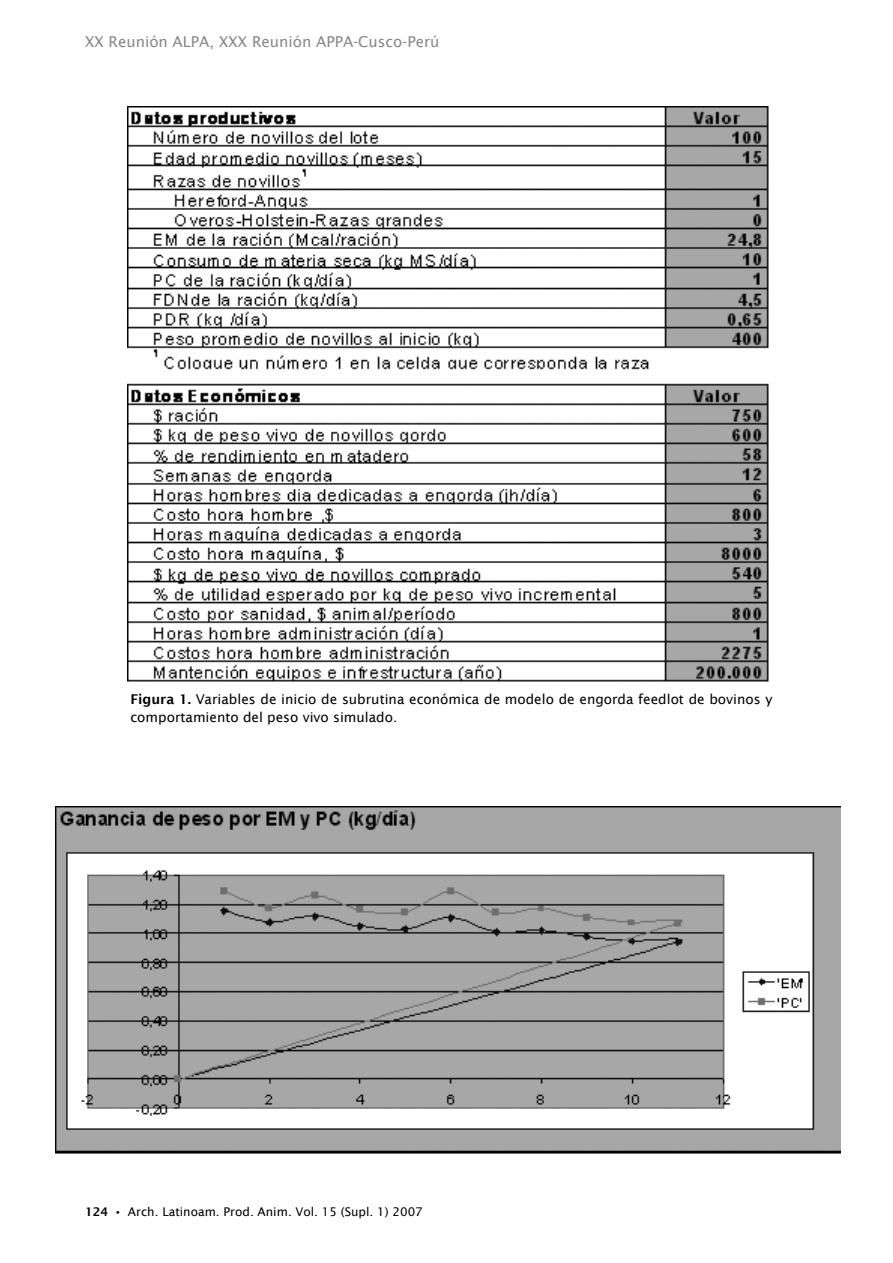
<style>
.page{position:relative;width:893px;height:1263px;background:#fff}
.page>*{position:absolute;margin:0;border:0;box-sizing:border-box;transform-origin:0 0}
.t1{font:15px "Lucida Sans";color:#878889}
.t2{font:13.5px/18.1px "Lucida Sans";color:#000}
.t3{font:12px "Lucida Sans";color:#000}
.s1{font-weight:600}
.s2{font-size:19.5px}
</style>
<div class="page">
<img style="left:127px;top:106px;width:642px;height:576px">
<img style="left:55px;top:806px;width:785px;height:348px">
<p class="t1" style="left:85px;top:33px;width:356px">XX Reunión ALPA, XXX Reunión APPA-Cusco-Perú</p>
<p class="t2" style="left:130px;top:690px;width:644px"><span class="s1">Figura 1.</span> Variables de inicio de subrutina económica de modelo de engorda feedlot de bovinos y comportamiento del peso vivo simulado.</p>
<p class="t3" style="left:85px;top:1205px;width:339px"><span class="s1">124</span> <span class="s2">•</span> Arch. Latinoam. Prod. Anim. Vol. 15 (Supl. 1) 2007</p>
</div>
